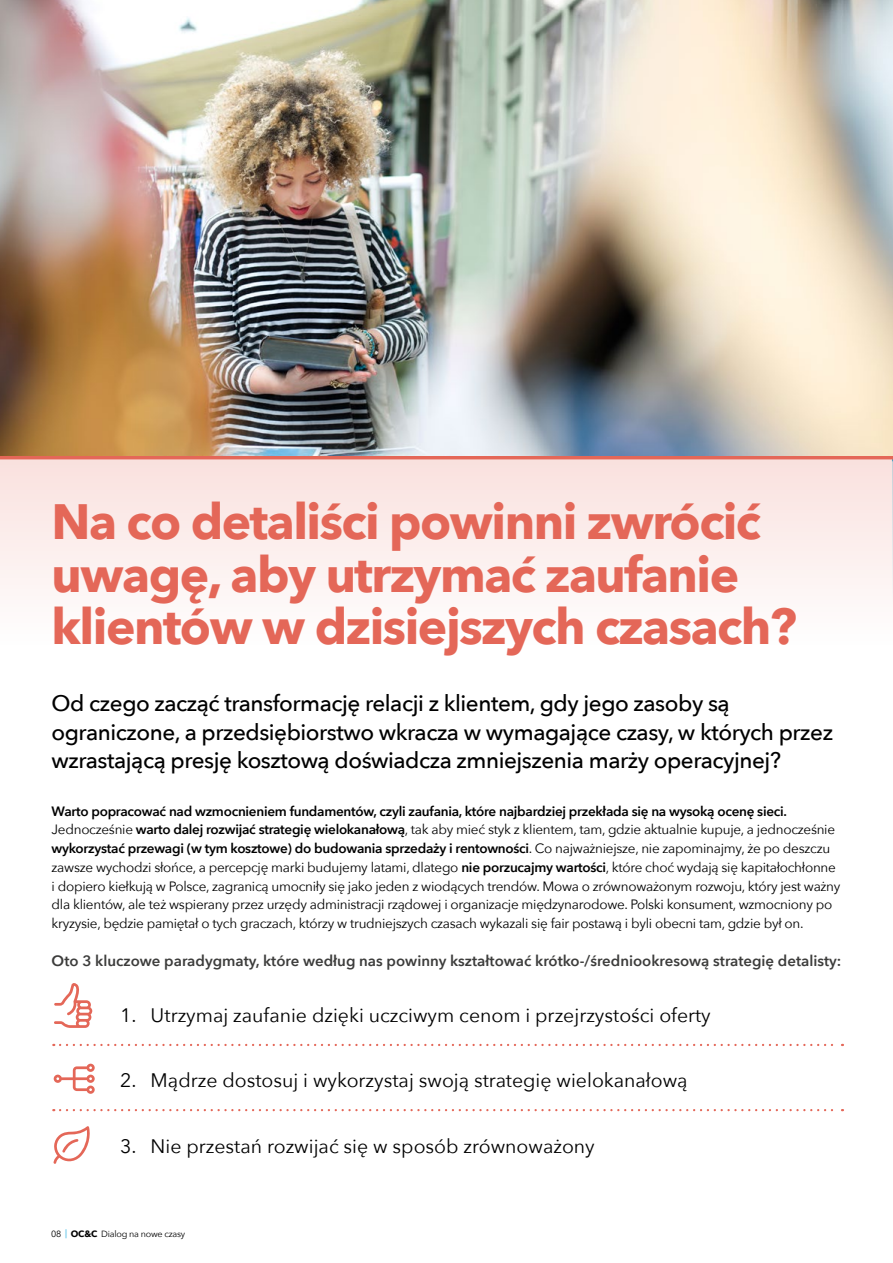
<style>
.page{position:relative;width:893px;height:1263px;background:#fff}
.page>*{position:absolute;margin:0;border:0;box-sizing:border-box;transform-origin:0 0}
.t1{font:700 49.5px/52.5px "Avenir Next";letter-spacing:-.03em;color:#e46758}
.t2{font:500 22.5px/28.5px "Avenir Next";letter-spacing:-.02em;color:#000}
.t3{font:19.5px "Avenir Next";color:#000}
.t4{font:600 15px "Avenir Next";color:#3c3c3b}
.t5{font:13.5px/18.8px "Avenir Next";letter-spacing:-.02em;color:#000}
.t6{font:9px "Avenir Next";letter-spacing:-.025em;color:#000}
.s1{font-weight:600}
.s2{font-weight:700}
</style>
<div class="page">
<hr style="left:892px;top:457px;width:1px;height:228px;background:#67c7e9">
<div style="left:0;top:459px;width:892px;height:287px;background:linear-gradient(to bottom,#fae4e2,#fff)"></div>
<svg style="left:0;top:455px;width:893px;height:4px;background:#d87a6d"></svg>
<img style="left:0;top:0;width:893px;height:455px">
<svg style="left:54px;top:1064px;width:41px;height:30px"></svg>
<svg style="left:60px;top:1044px;width:783px;height:2px"></svg>
<svg style="left:60px;top:1109px;width:783px;height:2px"></svg>
<svg style="left:54px;top:983px;width:38px;height:45px"></svg>
<svg style="left:54px;top:1126px;width:36px;height:38px"></svg>
<h1 class="t1" style="left:52px;top:495px;width:747px">Na co detaliści powinni zwrócić uwagę, aby utrzymać zaufanie klientów w dzisiejszych czasach?</h1>
<h2 class="t2" style="left:52px;top:688px;width:783px">Od czego zacząć transformację relacji z klientem, gdy jego zasoby są ograniczone, a przedsiębiorstwo wkracza w wymagające czasy, w których przez wzrastającą presję kosztową doświadcza zmniejszenia marży operacyjnej?</h2>
<p class="t5" style="left:52px;top:801px;width:790px"><span class="s1">Warto popracować nad wzmocnieniem fundamentów, czyli zaufania, które najbardziej przekłada się na wysoką ocenę sieci.<br></span>Jednocześnie <span class="s1">warto dalej rozwijać strategię wielokanałową</span>, tak aby mieć styk z klientem, tam, gdzie aktualnie kupuje, a jednocześnie <span class="s1">wykorzystać przewagi (w tym kosztowe) do budowania sprzedaży i rentowności</span>. Co najważniejsze, nie zapominajmy, że po deszczu zawsze wychodzi słońce, a percepcję marki budujemy latami, dlatego <span class="s1">nie porzucajmy wartości</span>, które choć wydają się kapitałochłonne i dopiero kiełkują w Polsce, zagranicą umocniły się jako jeden z wiodących trendów. Mowa o zrównoważonym rozwoju, który jest ważny dla klientów, ale też wspierany przez urzędy administracji rządowej i organizacje międzynarodowe. Polski konsument, wzmocniony po kryzysie, będzie pamiętał o tych graczach, którzy w trudniejszych czasach wykazali się fair postawą i byli obecni tam, gdzie był on.</p>
<p class="t4" style="left:52px;top:948px;width:791px">Oto 3 kluczowe paradygmaty, które według nas powinny kształtować krótko-/średniookresową strategię detalisty:</p>
<h3 class="t3" style="left:120px;top:998px;width:592px">1. Utrzymaj zaufanie dzięki uczciwym cenom i przejrzystości oferty</h3>
<h3 class="t3" style="left:120px;top:1064px;width:569px">2. Mądrze dostosuj i wykorzystaj swoją strategię wielokanałową</h3>
<h3 class="t3" style="left:120px;top:1129px;width:476px">3. Nie przestań rozwijać się w sposób zrównoważony</h3>
<p class="t6" style="left:51px;top:1227px;width:136px">08 <sup>|</sup> <span class="s2">OC&amp;C</span> Dialog na nowe czasy</p>
</div>
